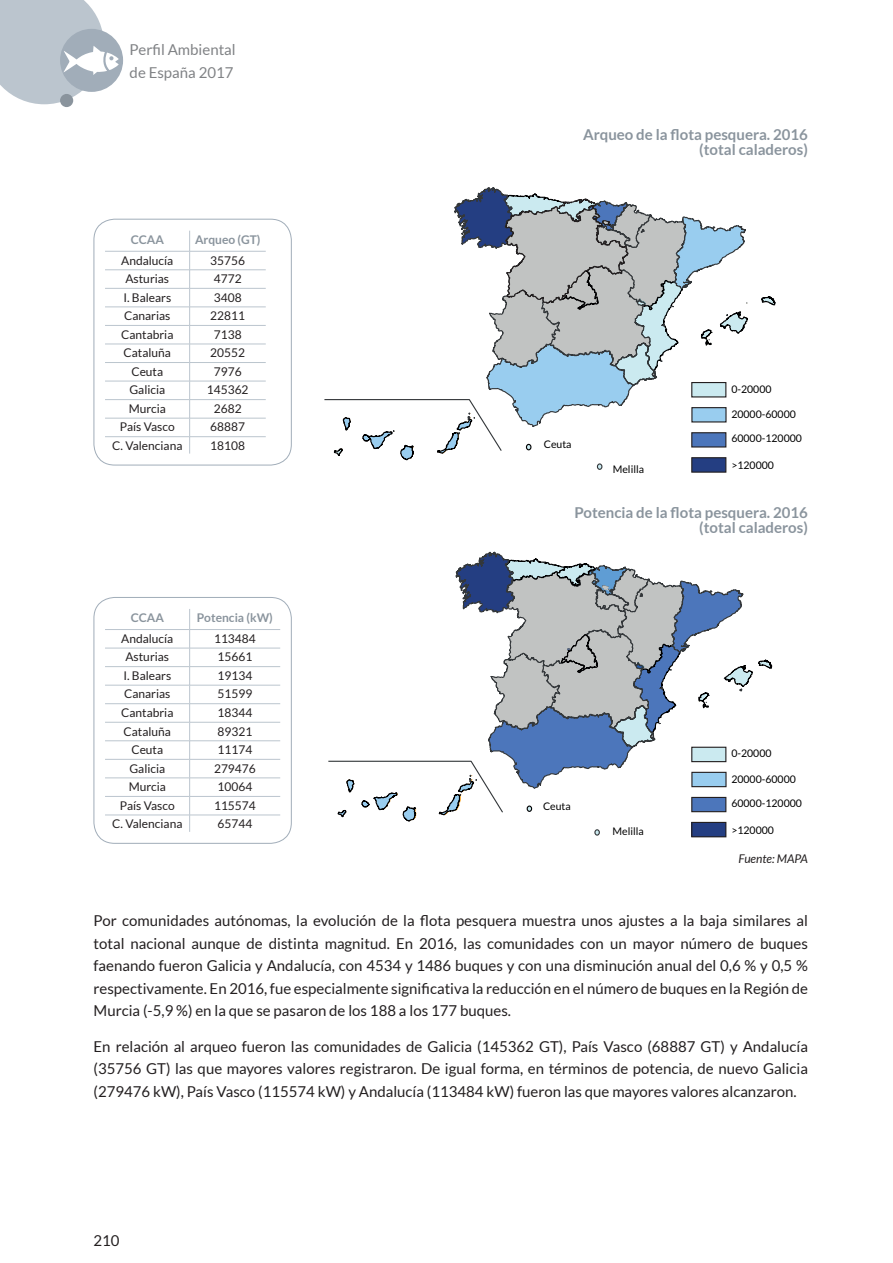
<style>
.page{position:relative;width:893px;height:1263px;background:#fff}
.page>*{position:absolute;margin:0;border:0;box-sizing:border-box;transform-origin:0 0}
.Cuerpo_texto{font:15px/22.5px "Lato";color:#231f20;text-align:justify}
.Titulo_tabla_grafico{font:700 15px "Lato";color:#8a949d}
.t1{font:15px/22.5px "Lato";color:#808285}
.Interior_Tabla_2{font:12px "Lato";color:#231f20}
.Titulo_Tabla_2{font:700 12px "Lato";color:#8a949d}
.Fuente{font:italic 12px "Lato";color:#231f20}
.t2{font:10.5px "Lato";color:#000001}
</style>
<div class="page">
<svg style="left:60px;top:94px;width:13px;height:13px"></svg>
<div style="left:60px;top:29px;width:63px;height:63px;background:#a1adb9;border-radius:50%"></div>
<svg style="left:0;top:0;width:119px;height:104px"></svg>
<svg style="left:333px;top:187px;width:443px;height:283px"></svg>
<div style="left:691px;top:382px;width:35px;height:15px;background:#cbeaf0;border:1px solid #231f20"></div>
<div style="left:691px;top:432px;width:35px;height:15px;background:#4c76bb;border:1px solid #231f20"></div>
<div style="left:691px;top:407px;width:36px;height:15px;background:#99cdef;border:1px solid #231f20"></div>
<div style="left:691px;top:457px;width:35px;height:16px;background:#243e82;border:1px solid #231f20"></div>
<div style="left:692px;top:822px;width:34px;height:15px;background:#243e82"></div>
<div style="left:691px;top:822px;width:35px;height:15px;border:1px solid #231f20"></div>
<svg style="left:336px;top:551px;width:437px;height:272px"></svg>
<div style="left:594px;top:829px;width:6px;height:7px;border:1px solid #33373a;border-radius:50%"></div>
<div style="left:94px;top:219px;width:198px;height:246px;border:1px solid #a1adb9;border-radius:21px"></div>
<div style="left:94px;top:597px;width:198px;height:247px;border:1px solid #a1adb9;border-radius:21px"></div>
<hr style="left:105px;top:251px;width:85px;height:1px;background:#bbc5ce">
<hr style="left:190px;top:251px;width:76px;height:1px;background:#bbc5ce">
<hr style="left:105px;top:270px;width:85px;height:1px;background:#bbc5ce">
<hr style="left:190px;top:270px;width:76px;height:1px;background:#bbc5ce">
<hr style="left:105px;top:288px;width:85px;height:1px;background:#bbc5ce">
<hr style="left:190px;top:288px;width:76px;height:1px;background:#bbc5ce">
<hr style="left:105px;top:307px;width:85px;height:1px;background:#bbc5ce">
<hr style="left:190px;top:307px;width:76px;height:1px;background:#bbc5ce">
<hr style="left:105px;top:325px;width:85px;height:1px;background:#bbc5ce">
<hr style="left:190px;top:325px;width:76px;height:1px;background:#bbc5ce">
<hr style="left:105px;top:344px;width:85px;height:1px;background:#bbc5ce">
<hr style="left:190px;top:344px;width:76px;height:1px;background:#bbc5ce">
<hr style="left:105px;top:362px;width:85px;height:1px;background:#bbc5ce">
<hr style="left:190px;top:362px;width:76px;height:1px;background:#bbc5ce">
<hr style="left:105px;top:381px;width:85px;height:1px;background:#bbc5ce">
<hr style="left:190px;top:381px;width:76px;height:1px;background:#bbc5ce">
<hr style="left:105px;top:399px;width:85px;height:1px;background:#bbc5ce">
<hr style="left:190px;top:399px;width:76px;height:1px;background:#bbc5ce">
<hr style="left:105px;top:418px;width:85px;height:1px;background:#bbc5ce">
<hr style="left:190px;top:418px;width:76px;height:1px;background:#bbc5ce">
<hr style="left:105px;top:436px;width:85px;height:1px;background:#bbc5ce">
<hr style="left:190px;top:436px;width:76px;height:1px;background:#bbc5ce">
<svg style="left:189px;top:231px;width:1px;height:223px"></svg>
<hr style="left:105px;top:629px;width:85px;height:1px;background:#bbc5ce">
<hr style="left:190px;top:629px;width:90px;height:1px;background:#bbc5ce">
<hr style="left:105px;top:648px;width:85px;height:1px;background:#bbc5ce">
<hr style="left:190px;top:648px;width:90px;height:1px;background:#bbc5ce">
<hr style="left:105px;top:666px;width:85px;height:1px;background:#bbc5ce">
<hr style="left:190px;top:666px;width:90px;height:1px;background:#bbc5ce">
<hr style="left:105px;top:685px;width:85px;height:1px;background:#bbc5ce">
<hr style="left:190px;top:685px;width:90px;height:1px;background:#bbc5ce">
<hr style="left:105px;top:703px;width:85px;height:1px;background:#bbc5ce">
<hr style="left:190px;top:703px;width:90px;height:1px;background:#bbc5ce">
<hr style="left:105px;top:722px;width:85px;height:1px;background:#bbc5ce">
<hr style="left:190px;top:722px;width:90px;height:1px;background:#bbc5ce">
<hr style="left:105px;top:740px;width:85px;height:1px;background:#bbc5ce">
<hr style="left:190px;top:740px;width:90px;height:1px;background:#bbc5ce">
<hr style="left:105px;top:759px;width:85px;height:1px;background:#bbc5ce">
<hr style="left:190px;top:759px;width:90px;height:1px;background:#bbc5ce">
<hr style="left:105px;top:778px;width:85px;height:1px;background:#bbc5ce">
<hr style="left:190px;top:778px;width:90px;height:1px;background:#bbc5ce">
<hr style="left:105px;top:796px;width:85px;height:1px;background:#bbc5ce">
<hr style="left:190px;top:796px;width:90px;height:1px;background:#bbc5ce">
<hr style="left:105px;top:815px;width:85px;height:1px;background:#bbc5ce">
<hr style="left:190px;top:815px;width:90px;height:1px;background:#bbc5ce">
<svg style="left:189px;top:609px;width:1px;height:223px"></svg>
<p class="t1" style="left:130px;top:38px;width:108px">Perfil Ambiental de España 2017</p>
<p class="Titulo_Tabla_2" style="left:131px;top:233px;width:35px">CCAA</p>
<p class="Titulo_Tabla_2" style="left:195px;top:233px;width:67px">Arqueo (GT)</p>
<p class="Interior_Tabla_2" style="left:121px;top:253px;width:54px">Andalucía</p>
<p class="Interior_Tabla_2" style="left:210px;top:253px;width:36px">35756</p>
<p class="Interior_Tabla_2" style="left:125px;top:272px;width:45px">Asturias</p>
<p class="Interior_Tabla_2" style="left:214px;top:272px;width:29px">4772</p>
<p class="Interior_Tabla_2" style="left:123px;top:291px;width:49px">I. Balears</p>
<p class="Interior_Tabla_2" style="left:214px;top:291px;width:29px">3408</p>
<p class="Interior_Tabla_2" style="left:124px;top:309px;width:48px">Canarias</p>
<p class="Interior_Tabla_2" style="left:210px;top:309px;width:36px">22811</p>
<p class="Interior_Tabla_2" style="left:121px;top:328px;width:54px">Cantabria</p>
<p class="Interior_Tabla_2" style="left:214px;top:328px;width:29px">7138</p>
<p class="Interior_Tabla_2" style="left:124px;top:346px;width:49px">Cataluña</p>
<p class="Interior_Tabla_2" style="left:210px;top:346px;width:36px">20552</p>
<p class="Interior_Tabla_2" style="left:131px;top:365px;width:33px">Ceuta</p>
<p class="Interior_Tabla_2" style="left:214px;top:365px;width:29px">7976</p>
<p class="Interior_Tabla_2" style="left:129px;top:383px;width:37px">Galicia</p>
<p class="Interior_Tabla_2" style="left:207px;top:383px;width:43px">145362</p>
<p class="Interior_Tabla_2" style="left:129px;top:402px;width:39px">Murcia</p>
<p class="Interior_Tabla_2" style="left:214px;top:402px;width:29px">2682</p>
<p class="Interior_Tabla_2" style="left:120px;top:420px;width:56px">País Vasco</p>
<p class="Interior_Tabla_2" style="left:210px;top:420px;width:36px">68887</p>
<p class="Interior_Tabla_2" style="left:112px;top:439px;width:72px">C. Valenciana</p>
<p class="Interior_Tabla_2" style="left:210px;top:439px;width:36px">18108</p>
<p class="Titulo_Tabla_2" style="left:131px;top:611px;width:35px">CCAA</p>
<p class="Titulo_Tabla_2" style="left:197px;top:611px;width:77px">Potencia (kW)</p>
<p class="Interior_Tabla_2" style="left:121px;top:632px;width:54px">Andalucía</p>
<p class="Interior_Tabla_2" style="left:214px;top:632px;width:43px">113484</p>
<p class="Interior_Tabla_2" style="left:125px;top:650px;width:45px">Asturias</p>
<p class="Interior_Tabla_2" style="left:218px;top:650px;width:36px">15661</p>
<p class="Interior_Tabla_2" style="left:123px;top:669px;width:49px">I. Balears</p>
<p class="Interior_Tabla_2" style="left:218px;top:669px;width:36px">19134</p>
<p class="Interior_Tabla_2" style="left:124px;top:687px;width:48px">Canarias</p>
<p class="Interior_Tabla_2" style="left:218px;top:687px;width:36px">51599</p>
<p class="Interior_Tabla_2" style="left:121px;top:706px;width:54px">Cantabria</p>
<p class="Interior_Tabla_2" style="left:218px;top:706px;width:36px">18344</p>
<p class="Interior_Tabla_2" style="left:124px;top:724px;width:49px">Cataluña</p>
<p class="Interior_Tabla_2" style="left:218px;top:724px;width:36px">89321</p>
<p class="Interior_Tabla_2" style="left:131px;top:743px;width:33px">Ceuta</p>
<p class="Interior_Tabla_2" style="left:218px;top:743px;width:36px">11174</p>
<p class="Interior_Tabla_2" style="left:129px;top:761px;width:37px">Galicia</p>
<p class="Interior_Tabla_2" style="left:214px;top:761px;width:43px">279476</p>
<p class="Interior_Tabla_2" style="left:129px;top:780px;width:39px">Murcia</p>
<p class="Interior_Tabla_2" style="left:218px;top:780px;width:36px">10064</p>
<p class="Interior_Tabla_2" style="left:120px;top:799px;width:56px">País Vasco</p>
<p class="Interior_Tabla_2" style="left:214px;top:799px;width:43px">115574</p>
<p class="Interior_Tabla_2" style="left:112px;top:817px;width:72px">C. Valenciana</p>
<p class="Interior_Tabla_2" style="left:218px;top:817px;width:36px">65744</p>
<p class="Titulo_tabla_grafico" style="left:583px;top:126px;width:226px">Arqueo de la flota pesquera. 2016</p>
<p class="Titulo_tabla_grafico" style="left:699px;top:141px;width:110px">(total caladeros)</p>
<p class="t2" style="left:544px;top:438px;width:29px">Ceuta</p>
<p class="t2" style="left:613px;top:464px;width:33px">Melilla</p>
<p class="t2" style="left:731px;top:383px;width:42px">0-20000</p>
<p class="t2" style="left:731px;top:409px;width:66px">20000-60000</p>
<p class="t2" style="left:731px;top:402px;width:42px">0-20000</p>
<p class="t2" style="left:731px;top:428px;width:66px">20000-60000</p>
<p class="t2" style="left:731px;top:432px;width:72px">60000-120000</p>
<p class="t2" style="left:731px;top:459px;width:44px">&gt;120000</p>
<p class="Titulo_tabla_grafico" style="left:574px;top:504px;width:235px">Potencia de la flota pesquera. 2016</p>
<p class="Titulo_tabla_grafico" style="left:699px;top:519px;width:110px">(total caladeros)</p>
<p class="t2" style="left:731px;top:748px;width:42px">0-20000</p>
<p class="t2" style="left:731px;top:773px;width:66px">20000-60000</p>
<p class="t2" style="left:731px;top:754px;width:66px">20000-60000</p>
<p class="t2" style="left:731px;top:778px;width:72px">60000-120000</p>
<p class="t2" style="left:543px;top:800px;width:29px">Ceuta</p>
<p class="t2" style="left:731px;top:797px;width:72px">60000-120000</p>
<p class="t2" style="left:612px;top:825px;width:33px">Melilla</p>
<p class="t2" style="left:731px;top:805px;width:44px">&gt;120000</p>
<p class="t2" style="left:731px;top:824px;width:44px">&gt;120000</p>
<p class="Fuente" style="left:738px;top:852px;width:71px">Fuente: MAPA</p>
<p class="Cuerpo_texto" style="left:94px;top:909px;width:716px">Por comunidades autónomas, la evolución de la flota pesquera muestra unos ajustes a la baja similares al total nacional aunque de distinta magnitud. En 2016, las comunidades con un mayor número de buques faenando fueron Galicia y Andalucía, con 4534 y 1486 buques y con una disminución anual del 0,6 % y 0,5 % respectivamente. En 2016, fue especialmente significativa la reducción en el número de buques en la Región de Murcia (-5,9 %) en la que se pasaron de los 188 a los 177 buques.</p>
<p class="Cuerpo_texto" style="left:94px;top:1035px;width:716px">En relación al arqueo fueron las comunidades de Galicia (145362 GT), País Vasco (68887 GT) y Andalucía (35756 GT) las que mayores valores registraron. De igual forma, en términos de potencia, de nuevo Galicia (279476 kW), País Vasco (115574 kW) y Andalucía (113484 kW) fueron las que mayores valores alcanzaron.</p>
<p class="Cuerpo_texto" style="left:94px;top:1229px;width:28px">210</p>
</div>
